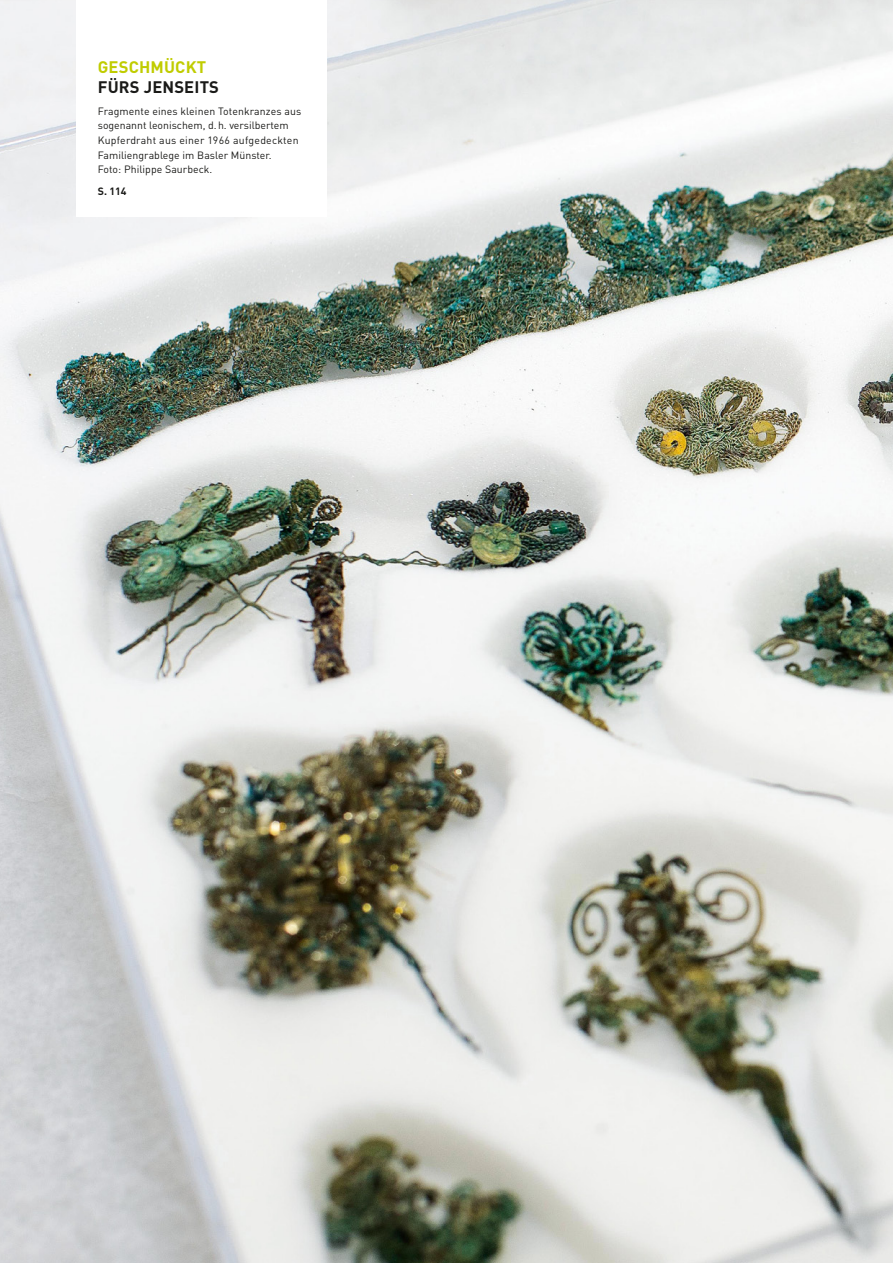
<style>
.page{position:relative;width:893px;height:1263px;background:#fff}
.page>*{position:absolute;margin:0;border:0;box-sizing:border-box;transform-origin:0 0}
.t1{font:700 16.5px "DIN";letter-spacing:.01em;color:#1a1a18}
.t2{font:700 16.5px "DIN";letter-spacing:.01em;color:#c0cc00}
.t3{font:10.5px/14.7px "DIN";letter-spacing:.005em;color:#1a1a18}
.t4{font:700 10.5px "DIN";color:#1a1a18}
</style>
<div class="page">
<img style="left:0;top:0;width:893px;height:1263px">
<div style="left:77px;top:0;width:250px;height:217px;background:#fff"></div>
<h1 class="t2" style="left:98px;top:57px;width:110px">GESCHMÜCKT</h1>
<h1 class="t1" style="left:98px;top:76px;width:123px">FÜRS JENSEITS</h1>
<p class="t3" style="left:98px;top:104px;width:205px">Fragmente eines kleinen Totenkranzes aus sogenannt leonischem, d.h. versilbertem Kupferdraht aus einer 1966 aufgedeckten Familiengrablege im Basler Münster.<br>Foto: Philippe Saurbeck.</p>
<p class="t4" style="left:98px;top:185px;width:30px">S. 114</p>
</div>
